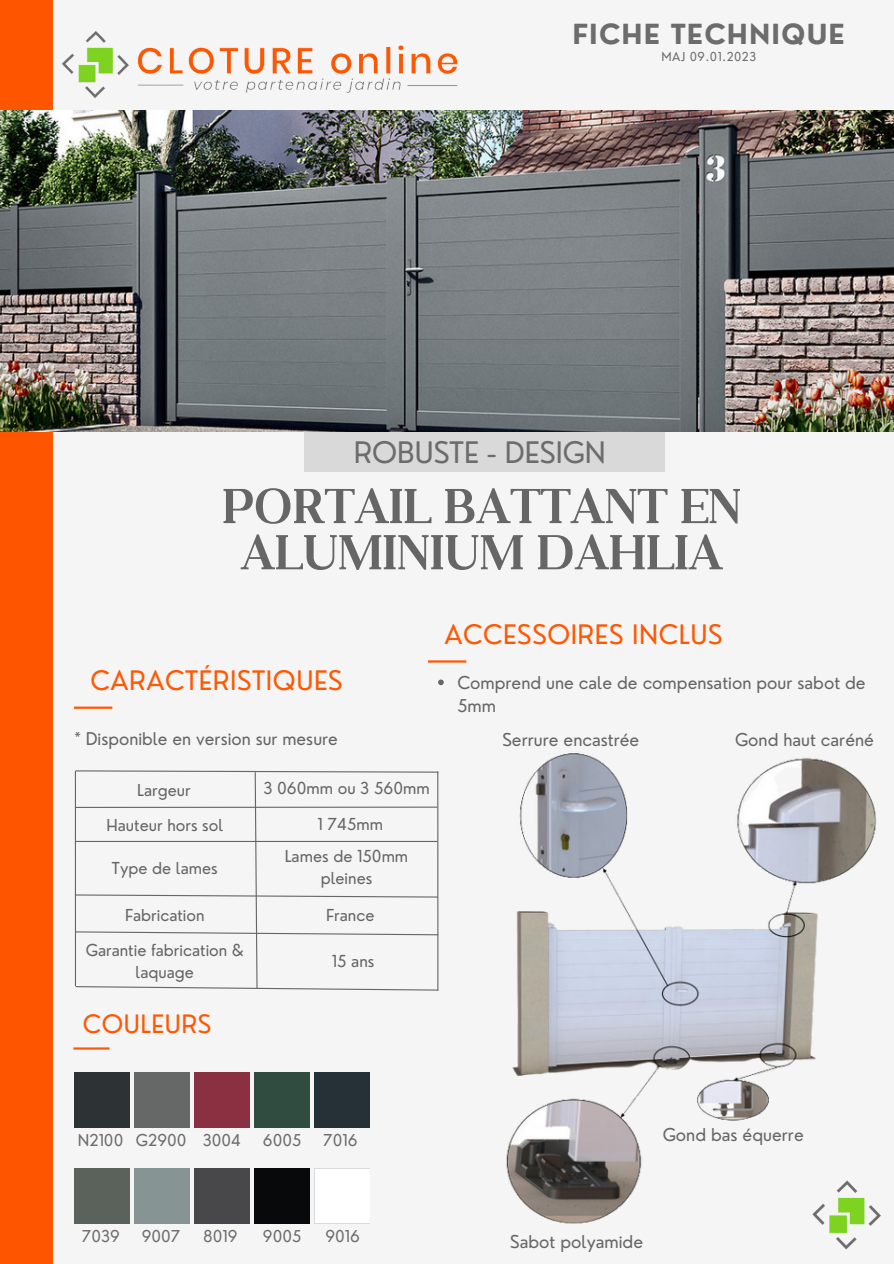
<style>
.page{position:relative;width:894px;height:1264px;background:#fff}
.page>*{position:absolute;margin:0;border:0;box-sizing:border-box;transform-origin:0 0}
.t1{font:600 58.5px/46.2px "Kulachat Serif";letter-spacing:-.02em;color:#666;text-align:center}
.t2{font:28.95px "Nourd";color:#6c6c6c}
.t3{font:700 27px "Nourd";letter-spacing:.04em;color:#6c6c6c}
.t4{font:26.25px "Nourd";letter-spacing:.02em;color:#ff5803}
.t5{font:24.75px "Nourd";letter-spacing:.02em;color:#ff5803}
.t6{font:17.25px/23.7px "Nourd";color:#666}
.t7{font:17.1px "Nourd";color:#666}
.t8{font:16.05px/21.9px "Nourd";color:#666;text-align:center}
.t9{font:15.9px "Nourd";color:#6c6c6c}
.t10{font:12px "Nourd";letter-spacing:.04em;color:#6c6c6c}
</style>
<div class="page">
<div style="left:0;top:0;width:893px;height:1263px;background:#f5f5f5"></div>
<div style="left:0;top:0;width:53px;height:1263px;background:#fe5600"></div>
<img style="left:62px;top:31px;width:396px;height:67px">
<img style="left:829px;top:1231px;width:28px;height:19px">
<div style="left:304px;top:430px;width:360px;height:42px;background:#d9d9d9"></div>
<img style="left:0;top:110px;width:893px;height:321px">
<hr style="left:74px;top:706px;width:38px;height:2px;background:#ff5803">
<svg style="left:74px;top:770px;width:365px;height:221px"></svg>
<hr style="left:73px;top:1047px;width:36px;height:2px;background:#ff5803">
<div style="left:74px;top:1071px;width:55px;height:56px;background:#2d3335"></div>
<div style="left:134px;top:1071px;width:56px;height:56px;background:#666867"></div>
<div style="left:194px;top:1071px;width:56px;height:56px;background:#8a3040"></div>
<div style="left:254px;top:1071px;width:56px;height:56px;background:#304c41"></div>
<div style="left:314px;top:1071px;width:56px;height:56px;background:#253136"></div>
<div style="left:74px;top:1168px;width:56px;height:55px;background:#5b625b"></div>
<div style="left:134px;top:1168px;width:56px;height:55px;background:#869493"></div>
<div style="left:194px;top:1168px;width:56px;height:55px;background:#48484a"></div>
<div style="left:254px;top:1168px;width:56px;height:55px;background:#07090b"></div>
<svg style="left:314px;top:1168px;width:56px;height:55px"></svg>
<div style="left:315px;top:1169px;width:54px;height:53px;background:#fff"></div>
<hr style="left:428px;top:660px;width:38px;height:2px;background:#ff5803">
<img style="left:506px;top:753px;width:375px;height:478px">
<div style="left:697px;top:1121px;width:76px;height:27px;background:#f5f5f5"></div>
<svg style="left:438px;top:679px;width:5px;height:6px"></svg>
<h3 class="t3" style="left:572px;top:17px;width:274px">FICHE TECHNIQUE</h3>
<p class="t10" style="left:661px;top:49px;width:96px">MAJ 09.01.2023</p>
<h2 class="t2" style="left:353px;top:434px;width:254px">ROBUSTE - DESIGN</h2>
<h1 class="t1" style="left:221px;top:480px;width:521px">PORTAIL BATTANT EN<br>ALUMINIUM DAHLIA</h1>
<h3 class="t4" style="left:90px;top:663px;width:253px">CARACTÉRISTIQUES</h3>
<p class="t7" style="left:74px;top:728px;width:265px">* Disponible en version sur mesure</p>
<p class="t8" style="left:137px;top:779px;width:55px">Largeur</p>
<p class="t8" style="left:263px;top:777px;width:168px">3 060mm ou 3 560mm</p>
<p class="t8" style="left:106px;top:813px;width:118px">Hauteur hors sol</p>
<p class="t8" style="left:317px;top:812px;width:67px">1 745mm</p>
<p class="t8" style="left:112px;top:857px;width:107px">Type de lames</p>
<p class="t8" style="left:285px;top:845px;width:125px">Lames de 150mm pleines</p>
<p class="t8" style="left:125px;top:903px;width:81px">Fabrication</p>
<p class="t8" style="left:326px;top:903px;width:50px">France</p>
<p class="t8" style="left:86px;top:938px;width:160px">Garantie fabrication &amp; laquage</p>
<p class="t8" style="left:332px;top:949px;width:44px">15 ans</p>
<h3 class="t5" style="left:83px;top:1007px;width:130px">COULEURS</h3>
<h3 class="t4" style="left:444px;top:617px;width:279px">ACCESSOIRES INCLUS</h3>
<p class="t6" style="left:457px;top:670px;width:410px">Comprend une cale de compensation pour sabot de<br>5mm</p>
<p class="t6" style="left:502px;top:727px;width:138px">Serrure encastrée</p>
<p class="t6" style="left:734px;top:727px;width:140px">Gond haut caréné</p>
<p class="t9" style="left:78px;top:1129px;width:47px">N2100</p>
<p class="t9" style="left:136px;top:1129px;width:106px">G2900 3004</p>
<p class="t9" style="left:263px;top:1129px;width:40px">6005</p>
<p class="t9" style="left:323px;top:1129px;width:36px">7016</p>
<p class="t6" style="left:662px;top:1122px;width:142px">Gond bas équerre</p>
<p class="t9" style="left:82px;top:1225px;width:40px">7039</p>
<p class="t9" style="left:142px;top:1225px;width:40px">9007</p>
<p class="t9" style="left:203px;top:1225px;width:36px">8019</p>
<p class="t9" style="left:263px;top:1225px;width:40px">9005</p>
<p class="t9" style="left:325px;top:1225px;width:36px">9016</p>
<p class="t6" style="left:510px;top:1229px;width:134px">Sabot polyamide</p>
</div>
